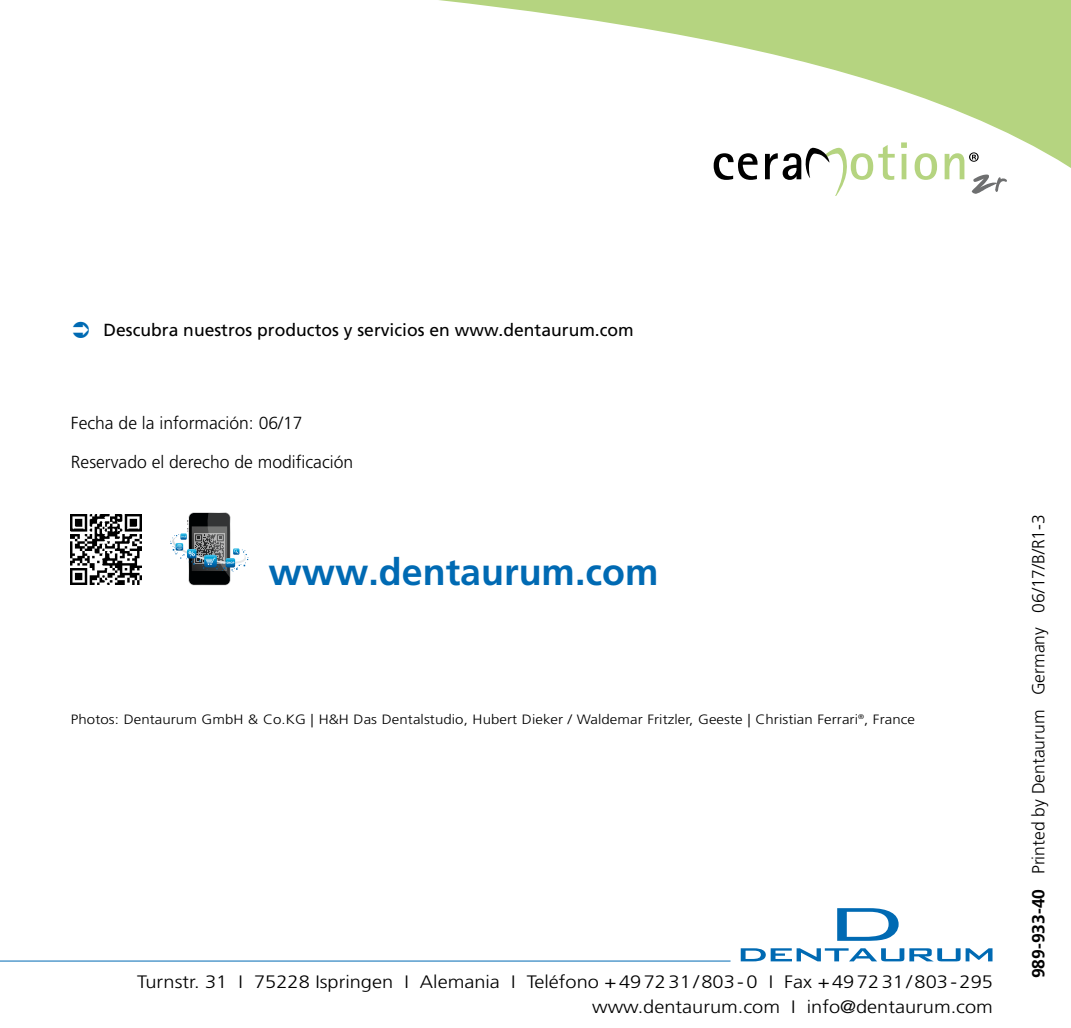
<style>
.page{position:relative;width:1071px;height:1028px;background:#fff}
.page>*{position:absolute;margin:0;border:0;box-sizing:border-box;transform-origin:0 0}
.t1{font:700 37.5px "Frutiger LT Std";color:#006ab3}
.t2{font:300 18px/25px "Frutiger LT Std";color:#000;text-align:right;scale:1.11 1}
.t3{font:300 17.5px "Frutiger LT Std";color:#000}
.t4{font:17.5px "Frutiger LT Std";color:#000}
.t5{font:300 13.5px "Frutiger LT Std";letter-spacing:.005em;color:#000;scale:1.11 1}
.s1{font-weight:700}
</style>
<div class="page">
<svg style="left:835px;top:182px;width:9px;height:14px"></svg>
<svg style="left:971px;top:182px;width:30px;height:12px"></svg>
<hr style="left:0;top:960px;width:730px;height:1px;background:#006ab3">
<svg style="left:740px;top:948px;width:252px;height:13px"></svg>
<svg style="left:837px;top:908px;width:61px;height:32px"></svg>
<svg style="left:439px;top:0;width:631px;height:182px"></svg>
<img style="left:71px;top:515px;width:70px;height:70px">
<svg style="left:170px;top:512px;width:78px;height:73px"></svg>
<p class="t4" style="left:103px;top:320px;width:531px">Descubra nuestros productos y servicios en www.dentaurum.com</p>
<p class="t3" style="left:71px;top:413px;width:233px">Fecha de la información: 06/17</p>
<p class="t3" style="left:71px;top:452px;width:283px">Reservado el derecho de modificación</p>
<h1 class="t1" style="left:268px;top:550px;width:391px">www.dentaurum.com</h1>
<p class="t5" style="left:71px;top:712px;width:761px">Photos: Dentaurum GmbH &amp; Co.KG | H&amp;H Das Dentalstudio, Hubert Dieker / Waldemar Fritzler, Geeste | Christian Ferrari<sup>®</sup>, France</p>
<p class="t2" style="left:137px;top:969px;width:772px">Turnstr. 31 I 75228 Ispringen I Alemania I Teléfono +497231/803-0 I Fax +497231/803-295 www.dentaurum.com I info@dentaurum.com</p>
<p class="t3" style="left:1028px;top:978px;width:465px;rotate:-90deg"><span class="s1">989-933-40</span> Printed by Dentaurum Germany 06/17/B/R1-3</p>
</div>
